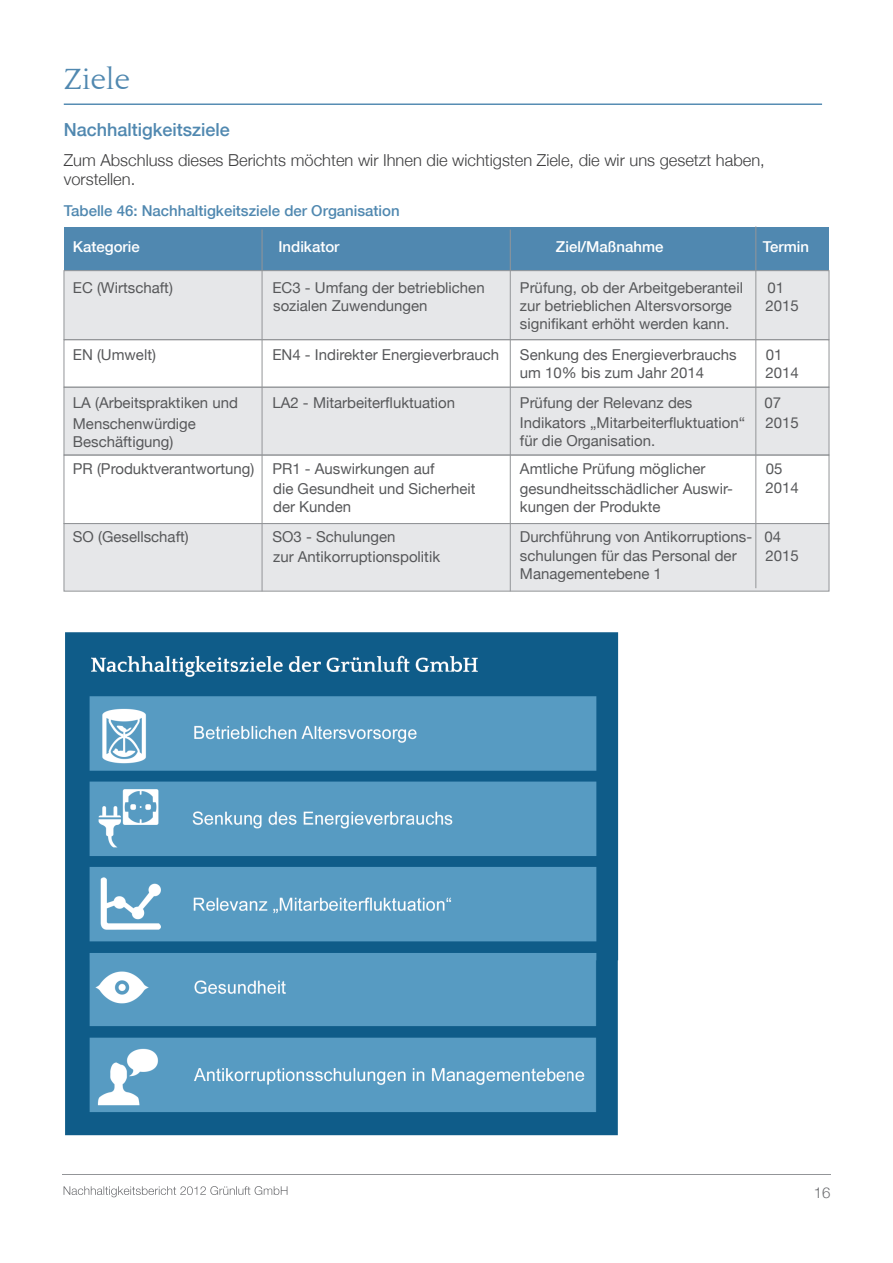
<style>
.page{position:relative;width:893px;height:1263px;background:#fff}
.page>*{position:absolute;margin:0;border:0;box-sizing:border-box;transform-origin:0 0}
.t1{font:30px "Quattrocento";color:#5088b0}
.t2{font:500 18px "Helvetica Neue";color:#5088b0}
.t3{font:300 16.5px/19.5px "Helvetica Neue";color:#3e3e3f}
.t4{font:15px/18px "Helvetica Neue";color:#57585a}
.t5{font:500 15px "Helvetica Neue";color:#5088b0}
.t6{font:500 15px "Helvetica Neue";color:#fff}
.t7{font:300 15px "Helvetica Neue";color:#6c6d70}
</style>
<div class="page">
<hr style="left:63px;top:1174px;width:768px;height:1px;background:#939598">
<hr style="left:64px;top:103px;width:758px;height:2px;background:#5088b0">
<div style="left:64px;top:227px;width:765px;height:44px;background:#5088b0"></div>
<div style="left:64px;top:270px;width:765px;height:70px;background:#e6e7e9;border:1px solid #939598"></div>
<div style="left:64px;top:387px;width:765px;height:68px;background:#e6e7e9;border:1px solid #939598"></div>
<div style="left:64px;top:523px;width:765px;height:68px;background:#e6e7e9;border:1px solid #939598"></div>
<div style="left:64px;top:340px;width:765px;height:47px;border:1px solid #939598"></div>
<div style="left:64px;top:455px;width:765px;height:69px;border:1px solid #939598"></div>
<hr style="left:262px;top:230px;width:1px;height:361px;background:#939598">
<hr style="left:510px;top:230px;width:1px;height:361px;background:#939598">
<hr style="left:756px;top:226px;width:1px;height:362px;background:#939598">
<img style="left:62px;top:632px;width:557px;height:566px">
<img style="left:63px;top:1174px;width:556px;height:1px">
<img style="left:64px;top:1186px;width:223px;height:11px">
<h1 class="t1" style="left:64px;top:64px;width:68px">Ziele</h1>
<p class="t2" style="left:64px;top:115px;width:168px">Nachhaltigkeitsziele</p>
<p class="t3" style="left:64px;top:149px;width:703px">Zum Abschluss dieses Berichts möchten wir Ihnen die wichtigsten Ziele, die wir uns gesetzt haben, vorstellen.</p>
<p class="t5" style="left:64px;top:199px;width:337px">Tabelle 46: Nachhaltigkeitsziele der Organisation</p>
<p class="t6" style="left:73px;top:235px;width:68px">Kategorie</p>
<p class="t6" style="left:278px;top:235px;width:63px">Indikator</p>
<p class="t6" style="left:556px;top:235px;width:109px">Ziel/Maßnahme</p>
<p class="t6" style="left:763px;top:235px;width:48px">Termin</p>
<p class="t4" style="left:73px;top:277px;width:101px">EC (Wirtschaft)</p>
<p class="t4" style="left:272px;top:277px;width:214px">EC3 - Umfang der betrieblichen</p>
<p class="t4" style="left:520px;top:277px;width:225px">Prüfung, ob der Arbeitgeberanteil</p>
<p class="t4" style="left:767px;top:277px;width:18px">01</p>
<p class="t4" style="left:273px;top:296px;width:156px">sozialen Zuwendungen</p>
<p class="t4" style="left:520px;top:296px;width:214px">zur betrieblichen Altersvorsorge signifikant erhöht werden kann.</p>
<p class="t4" style="left:520px;top:363px;width:186px">um 10% bis zum Jahr 2014</p>
<p class="t4" style="left:765px;top:296px;width:35px">2015</p>
<p class="t4" style="left:73px;top:345px;width:85px">EN (Umwelt)</p>
<p class="t4" style="left:272px;top:345px;width:228px">EN4 - Indirekter Energieverbrauch</p>
<p class="t4" style="left:520px;top:345px;width:218px">Senkung des Energieverbrauchs</p>
<p class="t4" style="left:766px;top:345px;width:18px">01</p>
<p class="t4" style="left:73px;top:393px;width:167px">LA (Arbeitspraktiken und</p>
<p class="t4" style="left:272px;top:393px;width:184px">LA2 - Mitarbeiterfluktuation</p>
<p class="t4" style="left:520px;top:393px;width:174px">Prüfung der Relevanz des</p>
<p class="t4" style="left:764px;top:393px;width:18px">07</p>
<p class="t4" style="left:765px;top:363px;width:35px">2014</p>
<p class="t4" style="left:765px;top:412px;width:35px">2015</p>
<p class="t4" style="left:73px;top:413px;width:125px">Menschenwürdige<br>Beschäftigung)</p>
<p class="t4" style="left:520px;top:413px;width:227px">Indikators „Mitarbeiterfluktuation“ für die Organisation.</p>
<p class="t4" style="left:273px;top:478px;width:204px">die Gesundheit und Sicherheit der Kunden</p>
<p class="t4" style="left:520px;top:478px;width:215px">gesundheitsschädlicher Auswir&shy;kungen der Produkte</p>
<p class="t4" style="left:273px;top:547px;width:168px">zur Antikorruptionspolitik</p>
<p class="t4" style="left:520px;top:546px;width:218px">schulungen für das Personal der<br>Managementebene 1</p>
<p class="t4" style="left:73px;top:459px;width:363px">PR (Produktverantwortung) PR1 - Auswirkungen auf</p>
<p class="t4" style="left:520px;top:459px;width:187px">Amtliche Prüfung möglicher</p>
<p class="t4" style="left:766px;top:459px;width:18px">05</p>
<p class="t4" style="left:765px;top:477px;width:35px">2014</p>
<p class="t4" style="left:73px;top:526px;width:117px">SO (Gesellschaft)</p>
<p class="t4" style="left:272px;top:526px;width:125px">SO3 - Schulungen</p>
<p class="t4" style="left:520px;top:526px;width:263px">Durchführung von Antikorruptions- 04</p>
<p class="t4" style="left:765px;top:546px;width:35px">2015</p>
<p class="t7" style="left:814px;top:1180px;width:18px">16</p>
</div>
